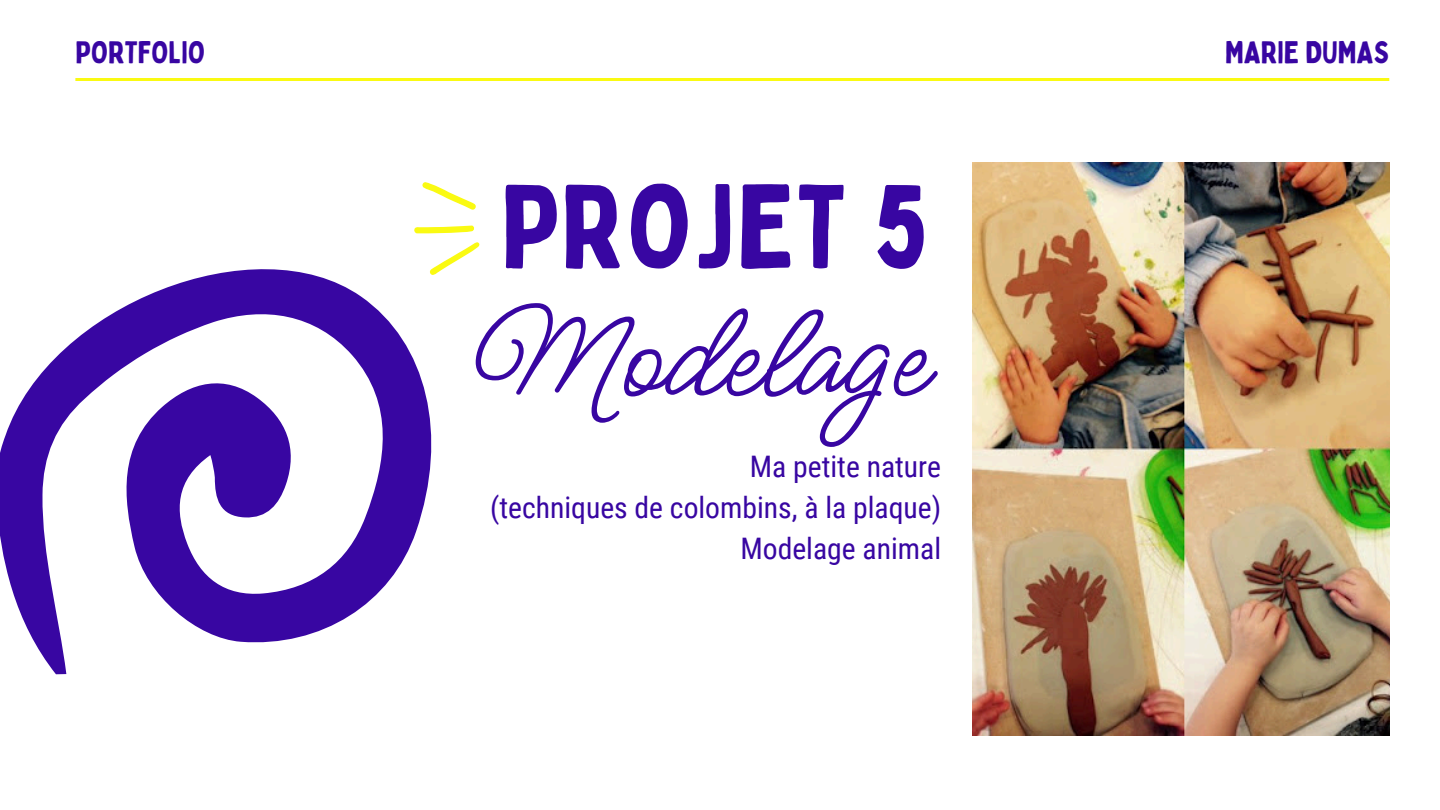
<style>
.page{position:relative;width:1440px;height:810px;background:#fff}
.page>*{position:absolute;margin:0;border:0;box-sizing:border-box;transform-origin:0 0}
.t1{font:138.2px "Meow Script";color:#3806a2}
.t2{font:116.5px "Bobby Jones";letter-spacing:.015em;color:#3806a2}
.t3{font:30.7px "Bobby Jones";color:#3806a2}
.t4{font:29.6px "Roboto Condensed";color:#3806a2}
</style>
<div class="page">
<hr style="left:75px;top:78px;width:1314px;height:3px;background:#fafa12">
<svg style="left:422px;top:182px;width:58px;height:84px"></svg>
<img style="left:972px;top:163px;width:417px;height:572px">
<svg style="left:0;top:224px;width:449px;height:450px"></svg>
<p class="t3" style="left:75px;top:33px;width:131px">PORTFOLIO</p>
<p class="t3" style="left:1225px;top:33px;width:166px">MARIE DUMAS</p>
<h3 class="t2" style="left:501px;top:153px;width:429px">PROJET 5</h3>
<h2 class="t1" style="left:468px;top:279px;width:457px">Modelage</h2>
<h1 class="t4" style="left:750px;top:449px;width:193px">Ma petite nature</h1>
<p class="t4" style="left:490px;top:491px;width:452px">(techniques de colombins, à la plaque)</p>
<p class="t4" style="left:740px;top:532px;width:202px">Modelage animal</p>
</div>
